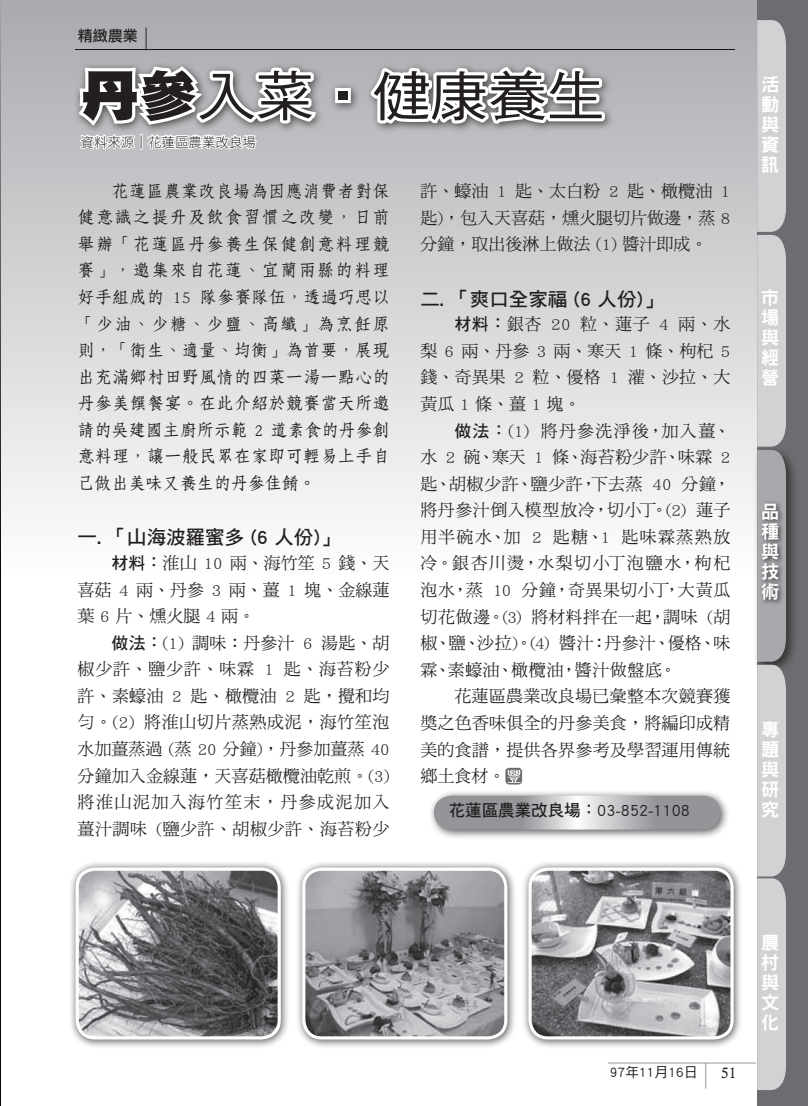
<style>
.page{position:relative;width:808px;height:1106px;background:#fff}
.page>*{position:absolute;margin:0;border:0;box-sizing:border-box;transform-origin:0 0}
.內文{font:54px "DF Hei Std W5";color:#231f20;scale:1.08 1}
.內文-2{font:19.5px "DF Hei Std W7";color:#231f20}
.段落樣式3{font:18.15px/20.1px "DF Hei Std W9";color:#fff;text-align:justify}
.內文-3{font:16.95px/26.5px "DF Ming Std W5";letter-spacing:.015em;color:#231f20;text-align:justify}
.內文-4{font:16.95px/26.5px "DF Fang Song Std W6";color:#231f20;text-align:justify}
.內文-5{font:16.5px "DF Hei Std W5";color:#231f20}
.正常{font:15px "DF Li Hei Std W5";color:#231f20}
.t1{font:15px "Calisto";color:#231f20}
.正常-2{font:13.95px "DF Hei Std W5";color:#231f20}
.內文-6{font:13.5px "DF Li Hei Std W3";color:#231f20}
.s1{font-family:"DF Hei Std W12"}
.s2{font-family:"DF Hei Std W7"}
</style>
<div class="page">
<hr style="left:0;top:0;width:1px;height:1106px;background:#040503">
<svg style="left:608px;top:1063px;width:90px;height:1px"></svg>
<hr style="left:608px;top:1062px;width:148px;height:1px;background:#939598">
<svg style="left:705px;top:1063px;width:1px;height:25px"></svg>
<div style="left:428px;top:789px;width:302px;height:51px;background:#231f20;opacity:.75"></div>
<svg style="left:434px;top:795px;width:286px;height:34px;background:#adaeb1"></svg>
<div style="left:0;top:0;width:757px;height:574px;background:linear-gradient(to bottom,#a9aaae,#fefefe)"></div>
<svg style="left:505px;top:767px;width:17px;height:17px"></svg>
<svg style="left:508px;top:769px;width:13px;height:14px"></svg>
<div style="left:757px;top:0;width:51px;height:1106px;background:#6c6d70"></div>
<div style="left:753px;top:446px;width:45px;height:228px;background:#231f20;opacity:.75"></div>
<svg style="left:757px;top:20px;width:29px;height:1070px;background:#c2c3c5"></svg>
<svg style="left:146px;top:28px;width:1px;height:22px"></svg>
<hr style="left:75px;top:50px;width:660px;height:2px;background:#b0b1b5">
<div style="left:72px;top:60px;width:541px;height:74px;background:#231f20;opacity:.75"></div>
<div style="left:335px;top:88px;width:16px;height:15px;border:6px solid #fff"></div>
<svg style="left:367px;top:0;width:241px;height:127px"></svg>
<svg style="left:74px;top:62px;width:244px;height:89px"></svg>
<div style="left:69px;top:860px;width:221px;height:189px;background:#231f20;opacity:.75"></div>
<img style="left:77px;top:869px;width:202px;height:168px">
<div style="left:76px;top:867px;width:205px;height:172px;border:3px solid #fff;border-radius:18px"></div>
<div style="left:295px;top:860px;width:222px;height:189px;background:#231f20;opacity:.75"></div>
<img style="left:304px;top:870px;width:202px;height:167px">
<div style="left:302px;top:867px;width:205px;height:172px;border:3px solid #fff;border-radius:18px"></div>
<div style="left:521px;top:860px;width:222px;height:189px;background:#231f20;opacity:.75"></div>
<img style="left:530px;top:869px;width:202px;height:168px">
<div style="left:528px;top:867px;width:206px;height:172px;border:3px solid #fff;border-radius:18px"></div>
<p class="正常" style="left:78px;top:28px;width:62px">精緻農業</p>
<p class="內文" style="left:81px;top:66px;width:487px"><span class="s1">丹參</span>入菜‧健康養生</p>
<p class="內文-6" style="left:80px;top:135px;width:177px">資料來源｜花蓮區農業改良場</p>
<p class="內文-4" style="left:78px;top:177px;width:313px;text-indent:34px">花蓮區農業改良場為因應消費者對保健意識之提升及飲食習慣之改變，日前舉辦「花蓮區丹參養生保健創意料理競賽」，邀集來自花蓮、宜蘭兩縣的料理好手組成的 15 隊參賽隊伍，透過巧思以「少油、少糖、少鹽、高纖」為烹飪原則，「衛生、適量、均衡」為首要，展現出充滿鄉村田野風情的四菜一湯一點心的丹參美饌餐宴。在此介紹於競賽當天所邀請的吳建國主廚所示範 2 道素食的丹參創意料理，讓一般民眾在家即可輕易上手自己做出美味又養生的丹參佳餚。</p>
<p class="內文-2" style="left:78px;top:527px;width:263px">一. 「山海波羅蜜多 (6 人份)」</p>
<p class="內文-3" style="left:78px;top:549px;width:313px;text-indent:34px"><span class="s2">材料：</span>淮山 10 兩、海竹笙 5 錢、天喜菇 4 兩、丹參 3 兩、薑 1 塊、金線蓮葉 6 片、燻火腿 4 兩。</p>
<p class="內文-3" style="left:78px;top:629px;width:313px;text-indent:34px"><span class="s2">做法：</span>(1) 調味：丹參汁 6 湯匙、胡椒少許、鹽少許、味霖 1 匙、海苔粉少許、素蠔油 2 匙、橄欖油 2 匙，攪和均勻。(2) 將淮山切片蒸熟成泥，海竹笙泡水加薑蒸過 (蒸 20 分鐘)，丹參加薑蒸 40分鐘加入金線蓮，天喜菇橄欖油乾煎。(3)將淮山泥加入海竹笙末，丹參成泥加入薑汁調味 (鹽少許、胡椒少許、海苔粉少</p>
<p class="內文-3" style="left:420px;top:178px;width:312px">許、蠔油 1 匙、太白粉 2 匙、橄欖油 1匙)，包入天喜菇，燻火腿切片做邊，蒸 8分鐘，取出後淋上做法 (1) 醬汁即成。</p>
<p class="內文-2" style="left:420px;top:288px;width:244px">二. 「爽口全家福 (6 人份)」</p>
<p class="內文-3" style="left:420px;top:310px;width:311px;text-indent:34px"><span class="s2">材料：</span>銀杏 20 粒、蓮子 4 兩、水梨 6 兩、丹參 3 兩、寒天 1 條、枸杞 5錢、奇異果 2 粒、優格 1 灌、沙拉、大黃瓜 1 條、薑 1 塊。</p>
<p class="內文-3" style="left:420px;top:417px;width:312px;text-indent:34px"><span class="s2">做法：</span>(1) 將丹參洗淨後，加入薑、水 2 碗、寒天 1 條、海苔粉少許、味霖 2匙、胡椒少許、鹽少許，下去蒸 40 分鐘，將丹參汁倒入模型放冷，切小丁。(2) 蓮子用半碗水、加 2 匙糖、1 匙味霖蒸熟放冷。銀杏川燙，水梨切小丁泡鹽水，枸杞泡水，蒸 10 分鐘，奇異果切小丁，大黃瓜切花做邊。(3) 將材料拌在一起，調味 (胡椒、鹽、沙拉)。(4) 醬汁：丹參汁、優格、味霖、素蠔油、橄欖油，醬汁做盤底。</p>
<p class="內文-3" style="left:420px;top:682px;width:311px;text-indent:34px">花蓮區農業改良場已彙整本次競賽獲獎之色香味俱全的丹參美食，將編印成精美的食譜，提供各界參考及學習運用傳統鄉土食材。</p>
<p class="內文-5" style="left:449px;top:801px;width:243px"><span class="s2">花蓮區農業改良場：</span>03-852-1108</p>
<p class="段落樣式3" style="left:761px;top:74px;width:19px">活動與資訊</p>
<p class="段落樣式3" style="left:761px;top:287px;width:19px">市場與經營</p>
<p class="段落樣式3" style="left:761px;top:501px;width:19px">品種與技術</p>
<p class="段落樣式3" style="left:761px;top:719px;width:19px">專題與研究</p>
<p class="正常-2" style="left:610px;top:1064px;width:89px">97年11月16日</p>
<p class="t1" style="left:721px;top:1064px;width:17px">51</p>
<p class="段落樣式3" style="left:761px;top:932px;width:19px">農村與文化</p>
<p class="段落樣式3" style="left:761px;top:933px;width:19px">活動</p>
<p class="段落樣式3" style="left:761px;top:993px;width:19px">資訊</p>
</div>
